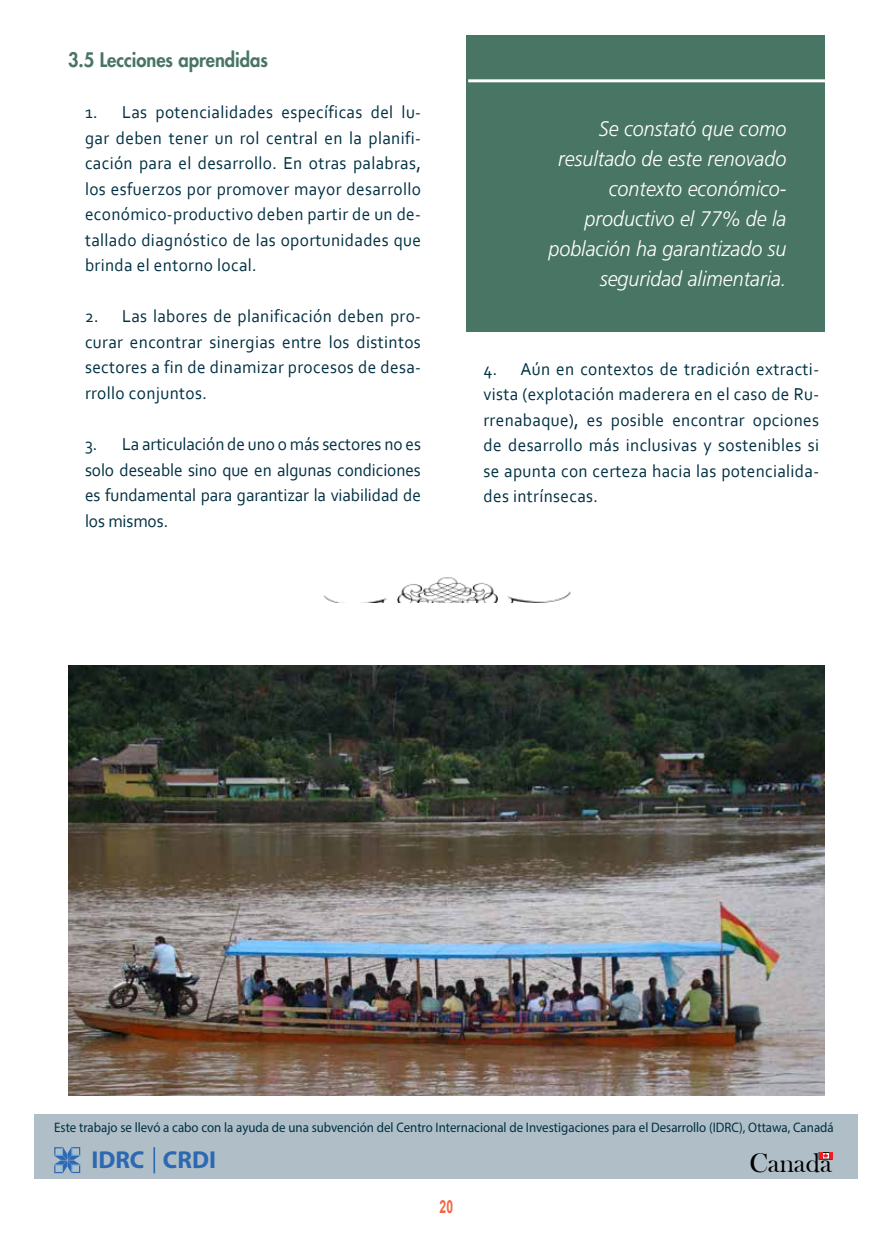
<style>
.page{position:relative;width:893px;height:1234px;background:#fff}
.page>*{position:absolute;margin:0;border:0;box-sizing:border-box;transform-origin:0 0}
.t1{font:27.45px "Bask Old Face";color:#000}
.t2{font:700 24.45px "Myriad Pro";color:#2d68b2}
.t3{font:italic 300 21px/30px "Frutiger LT Std";color:#fff;text-align:right;scale:.94 1}
.t4{font:800 19.5px "Futura Std";color:#497565;scale:.94 1}
.t5{font:18px/25.5px "Corbel";letter-spacing:.02em;color:#003042;text-align:justify;scale:.96 1}
.t6{font:700 18px "Arial";color:#f26541;scale:.67 1}
.t7{font:13.8px "Myriad Pro";color:#003042;scale:.94 1}
</style>
<div class="page">
<div style="left:34px;top:1114px;width:823px;height:64px;background:#afbec7"></div>
<svg style="left:54px;top:1147px;width:27px;height:26px"></svg>
<hr style="left:153px;top:1146px;width:2px;height:26px;background:#2d68b2">
<svg style="left:819px;top:1152px;width:13px;height:6px"></svg>
<img style="left:68px;top:665px;width:757px;height:430px">
<div style="left:466px;top:35px;width:359px;height:297px;background:#497565"></div>
<hr style="left:468px;top:79px;width:359px;height:3px;background:#fff">
<img style="left:323px;top:577px;width:248px;height:25px">
<p class="t4" style="left:68px;top:48px;width:214px">3.5 Lecciones aprendidas</p>
<p class="t5" style="left:85px;top:99px;width:351px">1. Las potencialidades específicas del lu&shy;gar deben tener un rol central en la planifi&shy;cación para el desarrollo. En otras palabras, los esfuerzos por promover mayor desarrollo económico-productivo deben partir de un de&shy;tallado diagnóstico de las oportunidades que brinda el entorno local.</p>
<p class="t5" style="left:85px;top:303px;width:351px">2. Las labores de planificación deben pro&shy;curar encontrar sinergias entre los distintos sectores a fin de dinamizar procesos de desa&shy;rrollo conjuntos.</p>
<p class="t5" style="left:85px;top:430px;width:351px">3. La articulación de uno o más sectores no es solo deseable sino que en algunas condiciones es fundamental para garantizar la viabilidad de los mismos.</p>
<p class="t3" style="left:548px;top:114px;width:255px">Se constató que como resultado de este renovado contexto económico&shy;productivo el 77% de la población ha garantizado su seguridad alimentaria.</p>
<p class="t5" style="left:483px;top:355px;width:351px">4. Aún en contextos de tradición extracti&shy;vista (explotación maderera en el caso de Ru&shy;rrenabaque), es posible encontrar opciones de desarrollo más inclusivas y sostenibles si se apunta con certeza hacia las potencialida&shy;des intrínsecas.</p>
<p class="t7" style="left:54px;top:1118px;width:831px">Este trabajo se llevó a cabo con la ayuda de una subvención del Centro Internacional de Investigaciones para el Desarrollo (IDRC), Ottawa, Canadá</p>
<h2 class="t2" style="left:91px;top:1143px;width:126px">IDRC CRDI</h2>
<h1 class="t1" style="left:750px;top:1147px;width:84px">Canada</h1>
<p class="t6" style="left:440px;top:1194px;width:22px">20</p>
</div>
